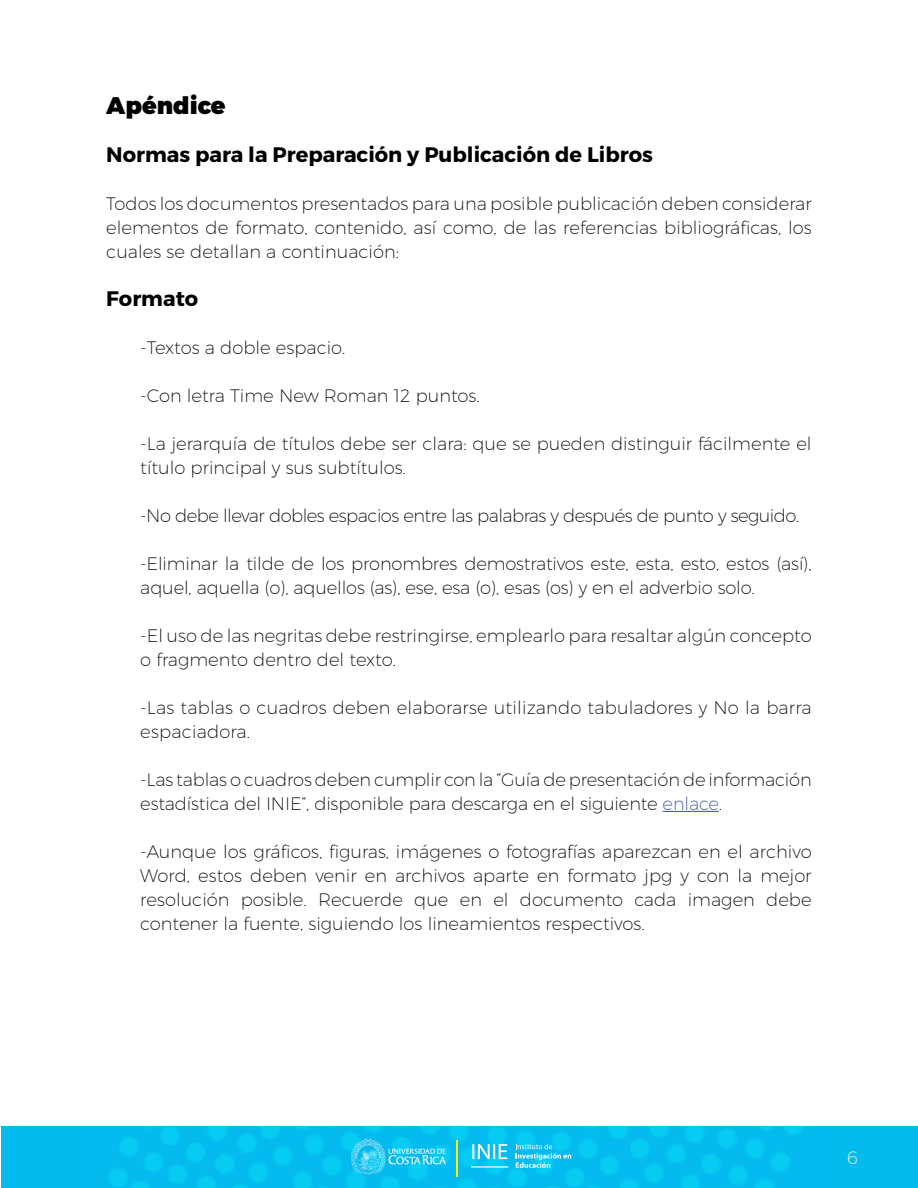
<style>
.page{position:relative;width:918px;height:1188px;background:#fff}
.page>*{position:absolute;margin:0;border:0;box-sizing:border-box;transform-origin:0 0}
.t1{font:24px "Trueno Blk";color:#000}
.t2{font:21px "Trueno Bd";color:#000}
.t3{font:18px/24px "Trueno Ult Lt";color:#000}
.t4{font:18px "Trueno Ult Lt";letter-spacing:-.03em;color:#000}
.t5{font:18px "Trueno Ult Lt";color:#fff}
.s1{color:#31519f}
</style>
<div class="page">
<div style="left:1px;top:1126px;width:917px;height:62px;background:#05baed"></div>
<img style="left:108px;top:1126px;width:695px;height:62px">
<svg style="left:471px;top:1166px;width:37px;height:2px"></svg>
<svg style="left:472px;top:1144px;width:36px;height:15px"></svg>
<svg style="left:516px;top:1144px;width:55px;height:24px"></svg>
<img style="left:349px;top:1134px;width:99px;height:43px">
<hr style="left:456px;top:1141px;width:2px;height:36px;background:#fceb0f">
<hr style="left:663px;top:811px;width:56px;height:1px;background:#31519f">
<h1 class="t1" style="left:106px;top:90px;width:121px">Apéndice</h1>
<p class="t2" style="left:106px;top:141px;width:548px">Normas para la Preparación y Publicación de Libros</p>
<p class="t3" style="left:106px;top:191px;width:707px;text-align:justify">Todos los documentos presentados para una posible publicación deben considerar elementos de formato, contenido, así como, de las referencias bibliográficas, los cuales se detallan a continuación:</p>
<p class="t2" style="left:106px;top:285px;width:93px">Formato</p>
<p class="t3" style="left:140px;top:335px;width:207px">-Textos a doble espacio.</p>
<p class="t3" style="left:140px;top:383px;width:341px">-Con letra Time New Roman 12 puntos.</p>
<p class="t3" style="left:140px;top:431px;width:673px">-La jerarquía de títulos debe ser clara: que se pueden distinguir fácilmente el título principal y sus subtítulos.</p>
<p class="t4" style="left:140px;top:504px;width:660px">-No debe llevar dobles espacios entre las palabras y después de punto y seguido.</p>
<p class="t3" style="left:140px;top:551px;width:673px">-Eliminar la tilde de los pronombres demostrativos este, esta, esto, estos (así), aquel, aquella (o), aquellos (as), ese, esa (o), esas (os) y en el adverbio solo.</p>
<p class="t3" style="left:140px;top:623px;width:673px">-El uso de las negritas debe restringirse, emplearlo para resaltar algún concepto o fragmento dentro del texto.</p>
<p class="t3" style="left:140px;top:695px;width:673px">-Las tablas o cuadros deben elaborarse utilizando tabuladores y No la barra espaciadora.</p>
<p class="t3" style="left:140px;top:767px;width:673px">-Las tablas o cuadros deben cumplir con la “Guía de presentación de información estadística del INIE”, disponible para descarga en el siguiente <span class="s1">enlace</span>.</p>
<p class="t3" style="left:140px;top:839px;width:673px;text-align:justify">-Aunque los gráficos, figuras, imágenes o fotografías aparezcan en el archivo Word, estos deben venir en archivos aparte en formato jpg y con la mejor resolución posible. Recuerde que en el documento cada imagen debe contener la fuente, siguiendo los lineamientos respectivos.</p>
<p class="t5" style="left:847px;top:1146px;width:12px">6</p>
</div>
